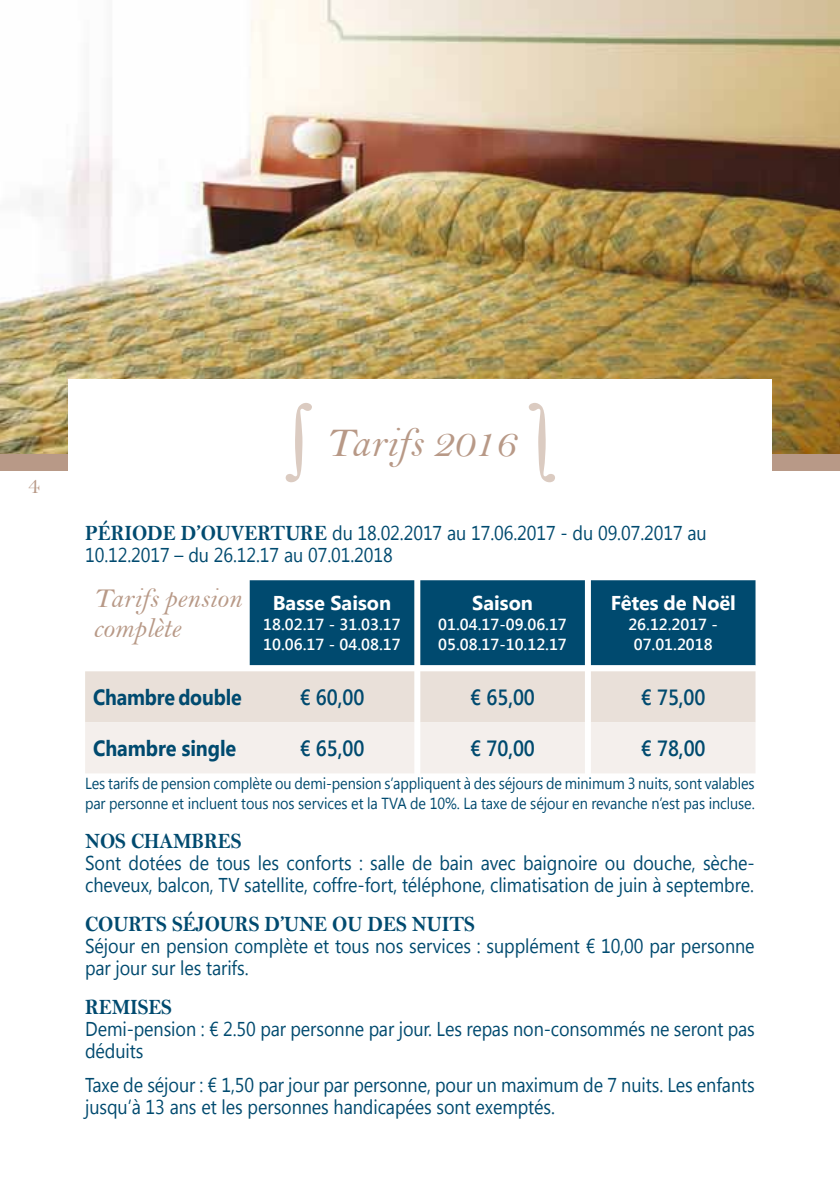
<style>
.page{position:relative;width:840px;height:1191px;background:#fff}
.page>*{position:absolute;margin:0;border:0;box-sizing:border-box;transform-origin:0 0}
.t1{font:42px "Bell MT Italic";color:#b89987}
.t2{font:28px/30px "Bell MT Italic";color:#b89987}
.t3{font:24px "Bell";color:#b89987}
.t4{font:22px "Bell MT Bold";letter-spacing:-.005em;color:#004a6f;scale:.9 1}
.t5{font:600 22px "Segoe UI";letter-spacing:-.005em;color:#004a6f;scale:.9 1}
.t6{font:700 22px "Segoe UI";letter-spacing:-.01em;color:#004a6f;scale:.89 1}
.t7{font:700 22px "Segoe UI";letter-spacing:-.01em;color:#004a6f;scale:.9 1}
.t8{font:20px/22px "Segoe UI";letter-spacing:-.005em;color:#004a6f;scale:.9 1}
.t9{font:700 20px "Segoe UI";color:#fff}
.t10{font:16px/20px "Segoe UI";letter-spacing:-.005em;color:#004a6f;scale:.9 1}
.t11{font:600 16px/20px "Segoe UI";color:#fff}
.s1{font-family:"Bell MT Bold";font-size:22px}
</style>
<div class="page">
<div style="left:0;top:454px;width:68px;height:17px;background:#b89987"></div>
<div style="left:771px;top:454px;width:68px;height:17px;background:#b89987"></div>
<img style="left:0;top:0;width:839px;height:454px">
<div style="left:68px;top:380px;width:703px;height:811px;background:#fff"></div>
<div style="left:249px;top:580px;width:506px;height:85px;background:#004a6f"></div>
<svg style="left:85px;top:665px;width:670px;height:108px;background:#efe9e4"></svg>
<svg style="left:285px;top:403px;width:27px;height:79px"></svg>
<svg style="left:528px;top:403px;width:26px;height:79px"></svg>
<p class="t3" style="left:28px;top:471px;width:13px">4</p>
<h1 class="t1" style="left:325px;top:418px;width:191px">Tarifs 2016</h1>
<p class="t8" style="left:85px;top:521px;width:691px"><span class="s1">PÉRIODE D’OUVERTURE</span> du 18.02.2017 au 17.06.2017 - du 09.07.2017 au<br>10.12.2017 – du 26.12.17 au 07.01.2018</p>
<h2 class="t2" style="left:93px;top:583px;width:150px">Tarifs pension complète</h2>
<p class="t9" style="left:273px;top:588px;width:120px">Basse Saison</p>
<p class="t9" style="left:610px;top:588px;width:126px">Fêtes de Noël</p>
<p class="t11" style="left:628px;top:613px;width:91px;text-align:center">26.12.2017 -<br>07.01.2018</p>
<p class="t9" style="left:472px;top:588px;width:62px">Saison</p>
<p class="t11" style="left:438px;top:613px;width:130px">01.04.17-09.06.17<br>05.08.17-10.12.17</p>
<p class="t11" style="left:263px;top:613px;width:139px">18.02.17 - 31.03.17<br>10.06.17 - 04.08.17</p>
<p class="t6" style="left:93px;top:681px;width:168px">Chambre double</p>
<p class="t5" style="left:299px;top:681px;width:73px">€ 60,00</p>
<p class="t5" style="left:470px;top:681px;width:73px">€ 65,00</p>
<p class="t5" style="left:640px;top:681px;width:73px">€ 75,00</p>
<p class="t7" style="left:93px;top:732px;width:160px">Chambre single</p>
<p class="t5" style="left:299px;top:732px;width:73px">€ 65,00</p>
<p class="t5" style="left:470px;top:732px;width:73px">€ 70,00</p>
<p class="t5" style="left:640px;top:732px;width:73px">€ 78,00</p>
<p class="t10" style="left:85px;top:772px;width:745px">Les tarifs de pension complète ou demi-pension s’appliquent à des séjours de minimum 3 nuits, sont valables par personne et incluent tous nos services et la TVA de 10%. La taxe de séjour en revanche n’est pas incluse.</p>
<p class="t4" style="left:85px;top:828px;width:175px">NOS CHAMBRES</p>
<p class="t8" style="left:85px;top:851px;width:745px">Sont dotées de tous les conforts : salle de bain avec baignoire ou douche, sèche&shy;cheveux, balcon, TV satellite, coffre-fort, téléphone, climatisation de juin à septembre.</p>
<p class="t4" style="left:85px;top:911px;width:434px">COURTS SÉJOURS D’UNE OU DES NUITS</p>
<p class="t8" style="left:85px;top:934px;width:745px">Séjour en pension complète et tous nos services : supplément € 10,00 par personne par jour sur les tarifs.</p>
<p class="t4" style="left:85px;top:994px;width:98px">REMISES</p>
<p class="t8" style="left:85px;top:1017px;width:745px">Demi-pension : € 2.50 par personne par jour. Les repas non-consommés ne seront pas déduits</p>
<p class="t8" style="left:85px;top:1072px;width:745px">Taxe de séjour : € 1,50 par jour par personne, pour un maximum de 7 nuits. Les enfants jusqu’à 13 ans et les personnes handicapées sont exemptés.</p>
</div>
